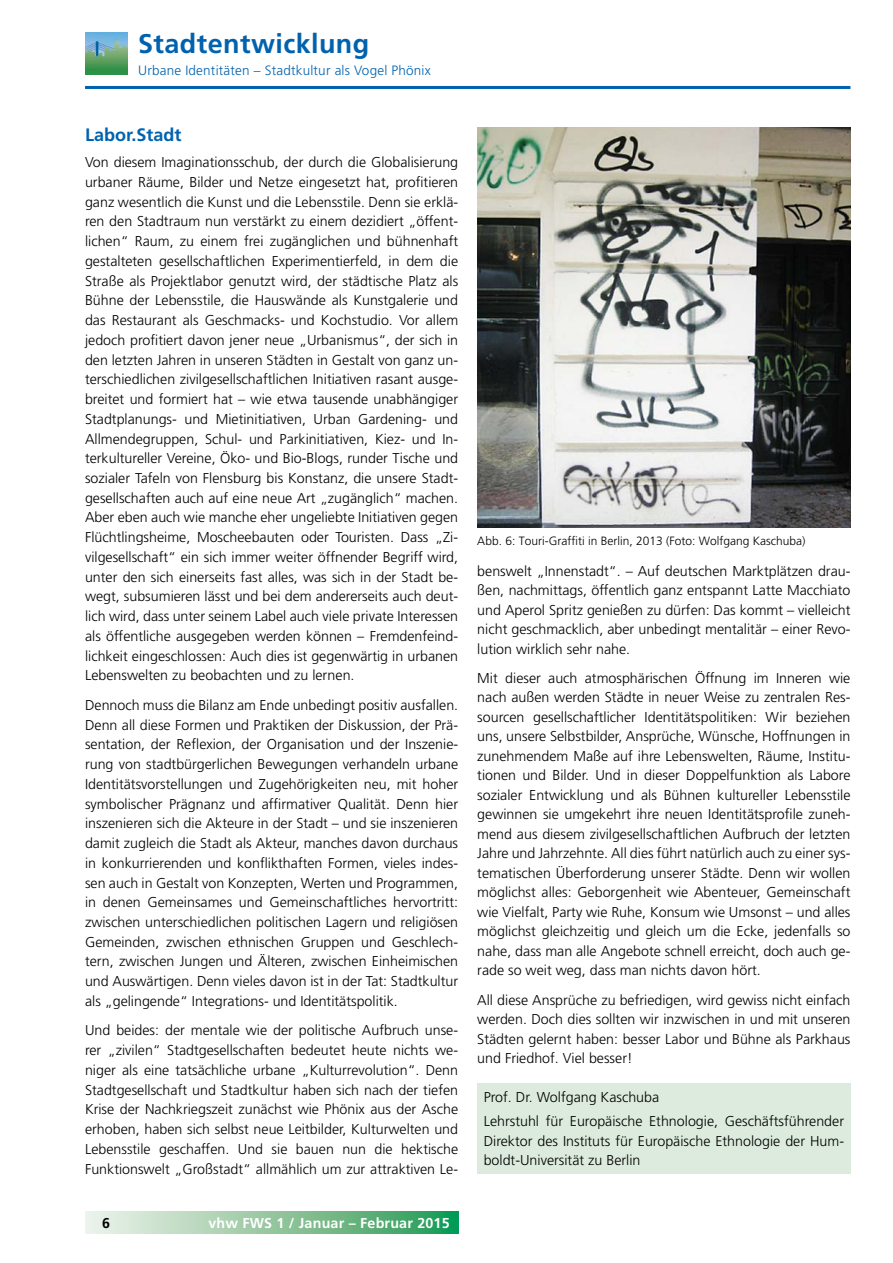
<style>
.page{position:relative;width:893px;height:1263px;background:#fff}
.page>*{position:absolute;margin:0;border:0;box-sizing:border-box;transform-origin:0 0}
.t1{font:700 27px "Frutiger LT";letter-spacing:.015em;color:#0062ae}
.t2{font:700 18px "Frutiger LT";color:#0062ae}
.t3{font:300 14.25px/19.8px "Frutiger LT";color:#000;text-align:justify}
.t4{font:700 14.25px "Frutiger LT";letter-spacing:.015em;color:#fff}
.t5{font:700 14.25px "Frutiger LT";color:#000}
.t6{font:300 13.5px "Frutiger LT";letter-spacing:.015em;color:#0062ae}
.t7{font:300 12px "Frutiger CE";color:#000}
</style>
<div class="page">
<hr style="left:85px;top:86px;width:765px;height:3px;background:#0062ae">
<svg style="left:85px;top:1212px;width:373px;height:21px;background:#8dc69f"></svg>
<img style="left:85px;top:32px;width:42px;height:43px">
<div style="left:477px;top:1083px;width:373px;height:91px;background:#dcebdd"></div>
<img style="left:477px;top:128px;width:373px;height:399px">
<h1 class="t1" style="left:138px;top:28px;width:233px">Stadtentwicklung</h1>
<p class="t6" style="left:138px;top:62px;width:294px">Urbane Identitäten – Stadtkultur als Vogel Phönix</p>
<p class="t2" style="left:85px;top:124px;width:98px">Labor.Stadt</p>
<p class="t3" style="left:85px;top:153px;width:375px">Von diesem Imaginationsschub, der durch die Globalisierung urbaner Räume, Bilder und Netze eingesetzt hat, profitieren ganz wesentlich die Kunst und die Lebensstile. Denn sie erklä&shy;ren den Stadtraum nun verstärkt zu einem dezidiert „öffent&shy;lichen“ Raum, zu einem frei zugänglichen und bühnenhaft gestalteten gesellschaftlichen Experimentierfeld, in dem die Straße als Projektlabor genutzt wird, der städtische Platz als Bühne der Lebensstile, die Hauswände als Kunstgalerie und das Restaurant als Geschmacks- und Kochstudio. Vor allem jedoch profitiert davon jener neue „Urbanismus“, der sich in den letzten Jahren in unseren Städten in Gestalt von ganz un&shy;terschiedlichen zivilgesellschaftlichen Initiativen rasant ausge&shy;breitet und formiert hat – wie etwa tausende unabhängiger Stadtplanungs- und Mietinitiativen, Urban Gardening- und Allmendegruppen, Schul- und Parkinitiativen, Kiez- und In&shy;terkultureller Vereine, Öko- und Bio-Blogs, runder Tische und sozialer Tafeln von Flensburg bis Konstanz, die unsere Stadt&shy;gesellschaften auch auf eine neue Art „zugänglich“ machen.<br>Aber eben auch wie manche eher ungeliebte Initiativen gegen Flüchtlingsheime, Moscheebauten oder Touristen. Dass „Zi&shy;vilgesellschaft“ ein sich immer weiter öffnender Begriff wird, unter den sich einerseits fast alles, was sich in der Stadt be&shy;wegt, subsumieren lässt und bei dem andererseits auch deut&shy;lich wird, dass unter seinem Label auch viele private Interessen als öffentliche ausgegeben werden können – Fremdenfeind&shy;lichkeit eingeschlossen: Auch dies ist gegenwärtig in urbanen Lebenswelten zu beobachten und zu lernen.</p>
<p class="t3" style="left:85px;top:695px;width:375px">Dennoch muss die Bilanz am Ende unbedingt positiv ausfallen.<br>Denn all diese Formen und Praktiken der Diskussion, der Prä&shy;sentation, der Reflexion, der Organisation und der Inszenie&shy;rung von stadtbürgerlichen Bewegungen verhandeln urbane Identitätsvorstellungen und Zugehörigkeiten neu, mit hoher symbolischer Prägnanz und affirmativer Qualität. Denn hier inszenieren sich die Akteure in der Stadt – und sie inszenieren damit zugleich die Stadt als Akteur, manches davon durchaus in konkurrierenden und konflikthaften Formen, vieles indes&shy;sen auch in Gestalt von Konzepten, Werten und Programmen, in denen Gemeinsames und Gemeinschaftliches hervortritt: zwischen unterschiedlichen politischen Lagern und religiösen Gemeinden, zwischen ethnischen Gruppen und Geschlech&shy;tern, zwischen Jungen und Älteren, zwischen Einheimischen und Auswärtigen. Denn vieles davon ist in der Tat: Stadtkultur als „gelingende“ Integrations- und Identitätspolitik.</p>
<p class="t3" style="left:85px;top:1021px;width:375px">Und beides: der mentale wie der politische Aufbruch unse&shy;rer „zivilen“ Stadtgesellschaften bedeutet heute nichts we&shy;niger als eine tatsächliche urbane „Kulturrevolution“. Denn Stadtgesellschaft und Stadtkultur haben sich nach der tiefen Krise der Nachkriegszeit zunächst wie Phönix aus der Asche erhoben, haben sich selbst neue Leitbilder, Kulturwelten und Lebensstile geschaffen. Und sie bauen nun die hektische Funktionswelt „Großstadt“ allmählich um zur attraktiven Le-</p>
<p class="t5" style="left:102px;top:1214px;width:9px">6</p>
<p class="t4" style="left:208px;top:1214px;width:243px">vhw FWS 1 / Januar – Februar 2015</p>
<p class="t7" style="left:477px;top:534px;width:330px">Abb. 6: Touri-Graffiti in Berlin, 2013 (Foto: Wolfgang Kaschuba)</p>
<p class="t3" style="left:477px;top:561px;width:375px">benswelt „Innenstadt“. – Auf deutschen Marktplätzen drau&shy;ßen, nachmittags, öffentlich ganz entspannt Latte Macchiato und Aperol Spritz genießen zu dürfen: Das kommt – vielleicht nicht geschmacklich, aber unbedingt mentalitär – einer Revo&shy;lution wirklich sehr nahe.</p>
<p class="t3" style="left:477px;top:668px;width:375px">Mit dieser auch atmosphärischen Öffnung im Inneren wie nach außen werden Städte in neuer Weise zu zentralen Res&shy;sourcen gesellschaftlicher Identitätspolitiken: Wir beziehen uns, unsere Selbstbilder, Ansprüche, Wünsche, Hoffnungen in zunehmendem Maße auf ihre Lebenswelten, Räume, Institu&shy;tionen und Bilder. Und in dieser Doppelfunktion als Labore sozialer Entwicklung und als Bühnen kultureller Lebensstile gewinnen sie umgekehrt ihre neuen Identitätsprofile zuneh&shy;mend aus diesem zivilgesellschaftlichen Aufbruch der letzten Jahre und Jahrzehnte. All dies führt natürlich auch zu einer sys&shy;tematischen Überforderung unserer Städte. Denn wir wollen möglichst alles: Geborgenheit wie Abenteuer, Gemeinschaft wie Vielfalt, Party wie Ruhe, Konsum wie Umsonst – und alles möglichst gleichzeitig und gleich um die Ecke, jedenfalls so nahe, dass man alle Angebote schnell erreicht, doch auch ge&shy;rade so weit weg, dass man nichts davon hört.</p>
<p class="t3" style="left:477px;top:990px;width:375px">All diese Ansprüche zu befriedigen, wird gewiss nicht einfach werden. Doch dies sollten wir inzwischen in und mit unseren Städten gelernt haben: besser Labor und Bühne als Parkhaus und Friedhof. Viel besser!</p>
<p class="t3" style="left:484px;top:1086px;width:362px;line-height:23.7px">Prof. Dr. Wolfgang Kaschuba<br>Lehrstuhl für Europäische Ethnologie, Geschäftsführender</p>
<p class="t3" style="left:484px;top:1131px;width:362px">Direktor des Instituts für Europäische Ethnologie der Hum&shy;boldt-Universität zu Berlin</p>
</div>
